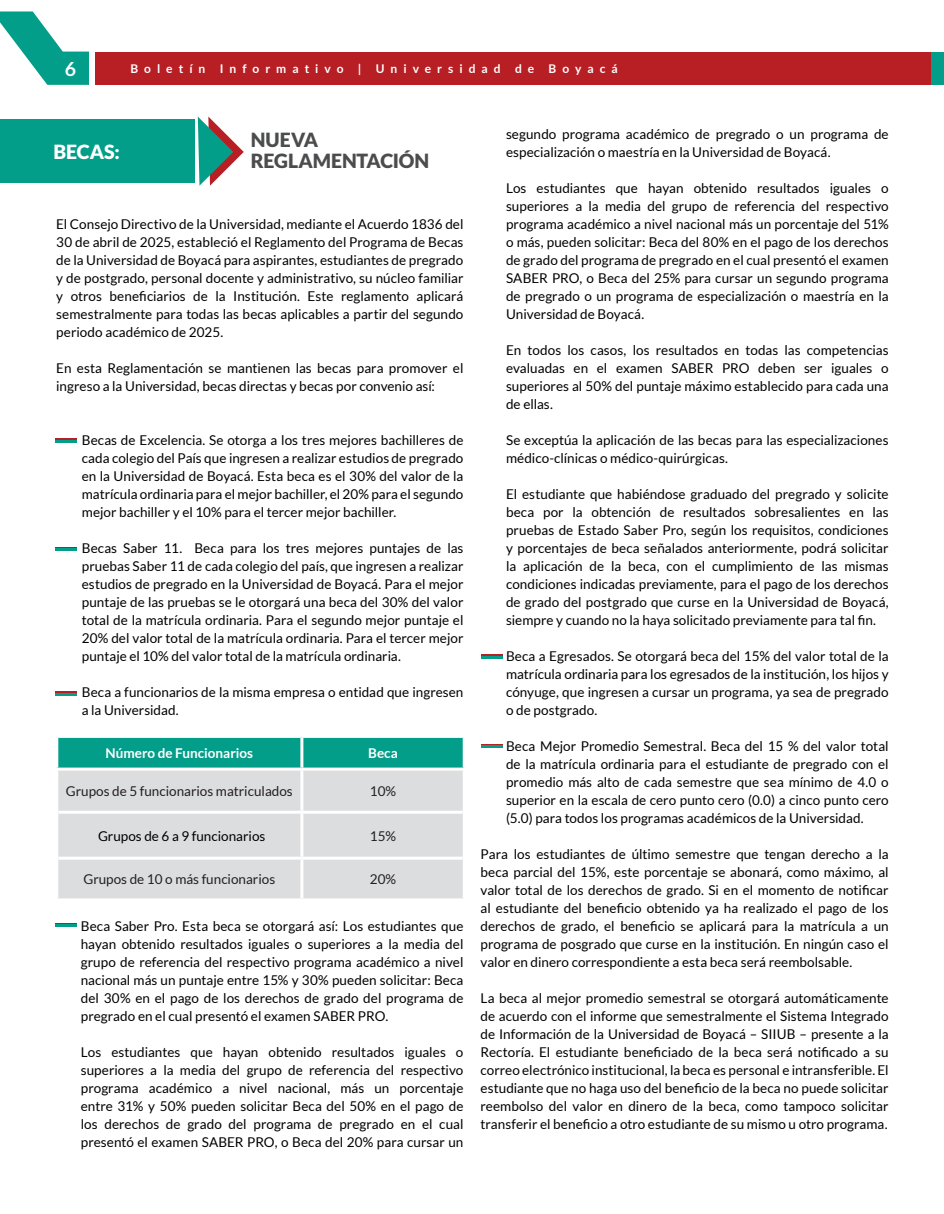
<style>
.page{position:relative;width:944px;height:1214px;background:#fff}
.page>*{position:absolute;margin:0;border:0;box-sizing:border-box;transform-origin:0 0}
.t1{font:900 19.5px/21px "Lato";letter-spacing:-.005em;color:#4b4c4d}
.t2{font:900 19.5px "Lato";color:#fff}
.t3{font:700 19.5px "Lato";color:#fff}
.t4{font:13.5px/18px "Lato";letter-spacing:.005em;color:#000;text-align:justify}
.t5{font:13.5px "Lato";color:#231f20}
.t6{font:700 13.5px "Lato";color:#fff}
.t7{font:13.5px "Lato";color:#000001}
.t8{font:700 12px "Lato";letter-spacing:.5em;color:#fff}
</style>
<div class="page">
<svg style="left:0;top:11px;width:89px;height:74px"></svg>
<div style="left:96px;top:53px;width:835px;height:32px;background:#b71f25"></div>
<div style="left:931px;top:53px;width:13px;height:32px;background:#039e8a"></div>
<svg style="left:198px;top:117px;width:46px;height:69px"></svg>
<div style="left:0;top:120px;width:195px;height:63px;background:#039e8a"></div>
<hr style="left:56px;top:438px;width:21px;height:3px;background:#b71f25">
<hr style="left:56px;top:547px;width:21px;height:3px;background:#b71f25">
<hr style="left:56px;top:691px;width:21px;height:3px;background:#b71f25">
<hr style="left:56px;top:440px;width:21px;height:2px;background:#039e8a">
<hr style="left:56px;top:548px;width:21px;height:3px;background:#039e8a">
<hr style="left:56px;top:693px;width:21px;height:2px;background:#039e8a">
<div style="left:58px;top:738px;width:405px;height:29px;background:#039e8a"></div>
<div style="left:58px;top:770px;width:405px;height:128px;background:#dcdddf"></div>
<hr style="left:300px;top:738px;width:3px;height:29px;background:#fff">
<hr style="left:300px;top:770px;width:3px;height:40px;background:#fff">
<hr style="left:58px;top:810px;width:244px;height:3px;background:#fff">
<hr style="left:302px;top:810px;width:161px;height:3px;background:#fff">
<hr style="left:300px;top:813px;width:3px;height:43px;background:#fff">
<hr style="left:58px;top:856px;width:244px;height:3px;background:#fff">
<hr style="left:302px;top:856px;width:161px;height:3px;background:#fff">
<hr style="left:300px;top:859px;width:3px;height:39px;background:#fff">
<hr style="left:55px;top:923px;width:22px;height:2px;background:#b71f25">
<hr style="left:55px;top:924px;width:22px;height:3px;background:#039e8a">
<hr style="left:481px;top:654px;width:22px;height:3px;background:#b71f25">
<hr style="left:481px;top:656px;width:22px;height:2px;background:#039e8a">
<hr style="left:481px;top:744px;width:22px;height:2px;background:#b71f25">
<hr style="left:481px;top:745px;width:22px;height:3px;background:#039e8a">
<h1 class="t3" style="left:65px;top:58px;width:13px">6</h1>
<p class="t8" style="left:130px;top:62px;width:489px">Boletín Informativo | Universidad de Boyacá</p>
<h1 class="t2" style="left:53px;top:140px;width:68px">BECAS:</h1>
<h1 class="t1" style="left:251px;top:129px;width:180px">NUEVA<br>REGLAMENTACIÓN</h1>
<p class="t4" style="left:56px;top:215px;width:409px">El Consejo Directivo de la Universidad, mediante el Acuerdo 1836 del 30 de abril de 2025, estableció el Reglamento del Programa de Becas de la Universidad de Boyacá para aspirantes, estudiantes de pregrado y de postgrado, personal docente y administrativo, su núcleo familiar y otros beneficiarios de la Institución. Este reglamento aplicará semestralmente para todas las becas aplicables a partir del segundo periodo académico de 2025.</p>
<p class="t4" style="left:56px;top:359px;width:409px">En esta Reglamentación se mantienen las becas para promover el ingreso a la Universidad, becas directas y becas por convenio así:</p>
<p class="t4" style="left:82px;top:431px;width:383px">Becas de Excelencia. Se otorga a los tres mejores bachilleres de cada colegio del País que ingresen a realizar estudios de pregrado en la Universidad de Boyacá. Esta beca es el 30% del valor de la matrícula ordinaria para el mejor bachiller, el 20% para el segundo mejor bachiller y el 10% para el tercer mejor bachiller.</p>
<p class="t4" style="left:82px;top:539px;width:383px">Becas Saber 11. Beca para los tres mejores puntajes de las pruebas Saber 11 de cada colegio del país, que ingresen a realizar estudios de pregrado en la Universidad de Boyacá. Para el mejor puntaje de las pruebas se le otorgará una beca del 30% del valor total de la matrícula ordinaria. Para el segundo mejor puntaje el 20% del valor total de la matrícula ordinaria. Para el tercer mejor puntaje el 10% del valor total de la matrícula ordinaria.</p>
<p class="t4" style="left:82px;top:683px;width:383px">Beca a funcionarios de la misma empresa o entidad que ingresen a la Universidad.</p>
<p class="t6" style="left:105px;top:745px;width:149px">Número de Funcionarios</p>
<p class="t6" style="left:368px;top:745px;width:31px">Beca</p>
<p class="t5" style="left:66px;top:783px;width:228px">Grupos de 5 funcionarios matriculados</p>
<p class="t5" style="left:370px;top:783px;width:28px">10%</p>
<p class="t7" style="left:98px;top:828px;width:169px">Grupos de 6 a 9 funcionarios</p>
<p class="t5" style="left:370px;top:828px;width:28px">15%</p>
<p class="t5" style="left:83px;top:872px;width:193px">Grupos de 10 o más funcionarios</p>
<p class="t5" style="left:370px;top:872px;width:28px">20%</p>
<p class="t4" style="left:81px;top:917px;width:384px">Beca Saber Pro. Esta beca se otorgará así: Los estudiantes que hayan obtenido resultados iguales o superiores a la media del grupo de referencia del respectivo programa académico a nivel nacional más un puntaje entre 15% y 30% pueden solicitar: Beca del 30% en el pago de los derechos de grado del programa de pregrado en el cual presentó el examen SABER PRO.</p>
<p class="t4" style="left:81px;top:1043px;width:384px">Los estudiantes que hayan obtenido resultados iguales o superiores a la media del grupo de referencia del respectivo programa académico a nivel nacional, más un porcentaje entre 31% y 50% pueden solicitar Beca del 50% en el pago de los derechos de grado del programa de pregrado en el cual presentó el examen SABER PRO, o Beca del 20% para cursar un</p>
<p class="t4" style="left:506px;top:125px;width:384px">segundo programa académico de pregrado o un programa de especialización o maestría en la Universidad de Boyacá.</p>
<p class="t4" style="left:506px;top:179px;width:384px">Los estudiantes que hayan obtenido resultados iguales o superiores a la media del grupo de referencia del respectivo programa académico a nivel nacional más un porcentaje del 51% o más, pueden solicitar: Beca del 80% en el pago de los derechos de grado del programa de pregrado en el cual presentó el examen SABER PRO, o Beca del 25% para cursar un segundo programa de pregrado o un programa de especialización o maestría en la Universidad de Boyacá.</p>
<p class="t4" style="left:506px;top:341px;width:384px">En todos los casos, los resultados en todas las competencias evaluadas en el examen SABER PRO deben ser iguales o superiores al 50% del puntaje máximo establecido para cada una de ellas.</p>
<p class="t4" style="left:506px;top:431px;width:384px">Se exceptúa la aplicación de las becas para las especializaciones médico-clínicas o médico-quirúrgicas.</p>
<p class="t4" style="left:506px;top:485px;width:384px">El estudiante que habiéndose graduado del pregrado y solicite beca por la obtención de resultados sobresalientes en las pruebas de Estado Saber Pro, según los requisitos, condiciones y porcentajes de beca señalados anteriormente, podrá solicitar la aplicación de la beca, con el cumplimiento de las mismas condiciones indicadas previamente, para el pago de los derechos de grado del postgrado que curse en la Universidad de Boyacá, siempre y cuando no la haya solicitado previamente para tal fin.</p>
<p class="t4" style="left:506px;top:647px;width:384px">Beca a Egresados. Se otorgará beca del 15% del valor total de la matrícula ordinaria para los egresados de la institución, los hijos y cónyuge, que ingresen a cursar un programa, ya sea de pregrado o de postgrado.</p>
<p class="t4" style="left:506px;top:737px;width:384px">Beca Mejor Promedio Semestral. Beca del 15 % del valor total de la matrícula ordinaria para el estudiante de pregrado con el promedio más alto de cada semestre que sea mínimo de 4.0 o superior en la escala de cero punto cero (0.0) a cinco punto cero (5.0) para todos los programas académicos de la Universidad.</p>
<p class="t4" style="left:480px;top:845px;width:409px">Para los estudiantes de último semestre que tengan derecho a la beca parcial del 15%, este porcentaje se abonará, como máximo, al valor total de los derechos de grado. Si en el momento de notificar al estudiante del beneficio obtenido ya ha realizado el pago de los derechos de grado, el beneficio se aplicará para la matrícula a un programa de posgrado que curse en la institución. En ningún caso el valor en dinero correspondiente a esta beca será reembolsable.</p>
<p class="t4" style="left:480px;top:989px;width:409px">La beca al mejor promedio semestral se otorgará automáticamente de acuerdo con el informe que semestralmente el Sistema Integrado de Información de la Universidad de Boyacá – SIIUB – presente a la Rectoría. El estudiante beneficiado de la beca será notificado a su correo electrónico institucional, la beca es personal e intransferible. El estudiante que no haga uso del beneficio de la beca no puede solicitar reembolso del valor en dinero de la beca, como tampoco solicitar transferir el beneficio a otro estudiante de su mismo u otro programa.</p>
</div>
